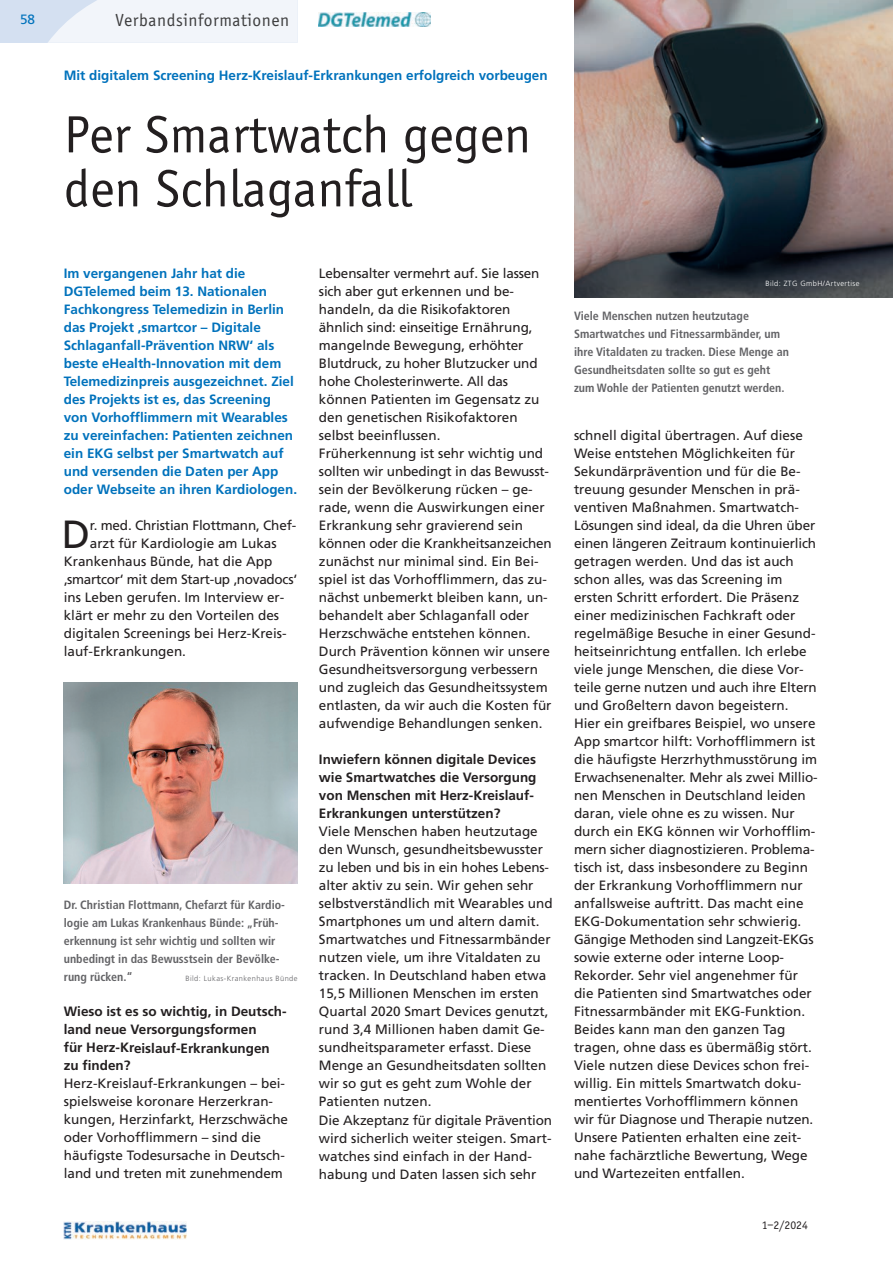
<style>
.page{position:relative;width:893px;height:1263px;background:#fff}
.page>*{position:absolute;margin:0;border:0;box-sizing:border-box;transform-origin:0 0}
.t1{font:54px/54px "Officina Sans";color:#231f20}
.t2{font:39.3px "Frutiger";color:#231f20}
.t3{font:18px "Officina Sans";letter-spacing:.03em;color:#3e3e3f}
.t4{font:13.5px/18px "Frutiger";color:#231f20}
.t5{font:700 13.5px/18px "Frutiger";color:#0072bc}
.t6{font:700 13.5px/18px "Frutiger";color:#231f20}
.t7{font:13.5px "Frutiger";letter-spacing:-.02em;color:#231f20}
.t8{font:13.5px "Frutiger";color:#0072bc}
.t9{font:700 condensed 12px/18px "Frutiger";color:#636366}
.t10{font:12px "Officina Sans";color:#231f20}
.t11{font:300 7.5px "Frutiger";letter-spacing:.055em;color:#636366}
.t12{font:300 7.5px "Frutiger";letter-spacing:.055em;color:#fff}
</style>
<div class="page">
<div style="left:0;top:0;width:298px;height:43px;background:#d4e0f1"></div>
<svg style="left:48px;top:0;width:250px;height:43px;background:#eff3f9"></svg>
<img style="left:319px;top:12px;width:111px;height:14px">
<img style="left:64px;top:1222px;width:123px;height:18px">
<img style="left:64px;top:683px;width:234px;height:201px">
<img style="left:574px;top:0;width:319px;height:298px">
<p class="t8" style="left:20px;top:14px;width:17px">58</p>
<p class="t3" style="left:115px;top:13px;width:175px">Verbandsinformationen</p>
<p class="t5" style="left:64px;top:68px;width:485px">Mit digitalem Screening Herz-Kreislauf-Erkrankungen erfolgreich vorbeugen</p>
<p class="t1" style="left:64px;top:112px;width:469px">Per Smartwatch gegen den Schlaganfall</p>
<p class="t5" style="left:64px;top:266px;width:235px">Im vergangenen Jahr hat die DGTelemed beim 13. Nationalen Fachkongress Telemedizin in Berlin das Projekt ,smartcor – Digitale Schlaganfall-Prävention NRW‘ als beste eHealth-Innovation mit dem Tele medizinpreis ausgezeichnet. Ziel des Projekts ist es, das Screening von Vorhofflimmern mit Wearables zu vereinfachen: Patienten zeichnen ein EKG selbst per Smartwatch auf und versenden die Daten per App oder Webseite an ihren Kardiologen.</p>
<p class="t2" style="left:62px;top:519px;width:30px">D</p>
<p class="t4" style="left:90px;top:518px;width:208px">r. med. Christian Flottmann, Chef-</p>
<p class="t4" style="left:90px;top:536px;width:188px">arzt für Kardiologie am Lukas</p>
<p class="t4" style="left:64px;top:554px;width:210px">Krankenhaus Bünde, hat die App</p>
<p class="t7" style="left:64px;top:574px;width:235px">‚smartcor‘ mit dem Start-up ‚novadocs‘</p>
<p class="t4" style="left:64px;top:590px;width:222px">ins Leben gerufen. Im Interview er -</p>
<p class="t4" style="left:64px;top:608px;width:217px">klärt er mehr zu den Vorteilen des</p>
<p class="t4" style="left:64px;top:626px;width:224px">digitalen Screenings bei Herz-Kreis-</p>
<p class="t4" style="left:64px;top:644px;width:124px">lauf-Erkrankungen.</p>
<p class="t9" style="left:64px;top:897px;width:223px">Dr. Christian Flottmann, Chefarzt für Kardio - logie am Lukas Krankenhaus Bünde: „Früh - erkennung ist sehr wichtig und sollten wir unbedingt in das Bewusstsein der Bevölke&shy;rung rücken.“</p>
<p class="t11" style="left:186px;top:975px;width:114px">Bild: Lukas-Krankenhaus Bünde</p>
<p class="t6" style="left:64px;top:1004px;width:224px">Wieso ist es so wichtig, in Deutsch&shy;land neue Vers orgungsformen<br>für Herz- Kreislauf-Erkrankungen zu finden?</p>
<p class="t4" style="left:64px;top:1076px;width:226px">Herz-Kreislauf-Erkrankungen – bei&shy;spielsweise koronare Herzerkran - kungen, Herzinfarkt, Herzschwäche oder Vorhofflimmern – sind die häufigste Todesursache in Deutsch&shy;land und treten mit zunehmendem</p>
<p class="t4" style="left:319px;top:266px;width:222px">Lebensalter vermehrt auf. Sie lassen sich aber gut erkennen und be - handeln, da die Risikofaktoren ähnlich sind: einseitige Ernährung, man gelnde Bewegung, erhöhter<br>Blutdruck, zu hoher Blut zucker und hohe Cholesterinwerte. All das können Patienten im Gegensatz zu den genetischen Risikofaktoren selbst beeinflussen.</p>
<p class="t4" style="left:319px;top:446px;width:234px">Früherkennung ist sehr wichtig und sollten wir unbedingt in das Be wusst - sein der Bevölkerung rücken – ge - rade, wenn die Auswirkungen einer Erkrankung sehr gravierend sein können oder die Krankheitsanzeichen zunächst nur minimal sind. Ein Bei&shy;spiel ist das Vorhofflimmern, das zu - nächst unbemerkt bleiben kann, un - behandelt aber Schlaganfall oder Herzschwäche entstehen können.<br>Durch Prävention können wir unsere Gesundheitsversorgung verbessern und zugleich das Gesundheitssystem entlasten, da wir auch die Kosten für aufwendige Behandlungen senken.</p>
<p class="t6" style="left:319px;top:752px;width:219px">Inwiefern können digitale Devices wie Smartwatches die Versorgung von Menschen mit Herz-Kreislauf-Erkrankungen unterstützen?</p>
<p class="t4" style="left:319px;top:824px;width:235px">Viele Menschen haben heutzutage den Wunsch, gesundheitsbewusster zu leben und bis in ein hohes Lebens&shy;alter aktiv zu sein. Wir gehen sehr selbstverständlich mit Wearables und Smartphones um und altern damit.<br>Smartwatches und Fitnessarmbänder nutzen viele, um ihre Vitaldaten zu tracken. In Deutschland haben etwa 15,5 Millionen Menschen im ersten Quartal 2020 Smart Devices genutzt, rund 3,4 Millionen haben damit Ge - sundheitsparameter erfasst. Diese Menge an Gesundheitsdaten sollten wir so gut es geht zum Wohle der Patienten nutzen.</p>
<p class="t4" style="left:319px;top:1112px;width:235px">Die Akzeptanz für digitale Prävention wird sicherlich weiter steigen. Smart&shy;watches sind einfach in der Hand - habung und Daten lassen sich sehr</p>
<p class="t12" style="left:765px;top:280px;width:96px">Bild: ZTG GmbH/Artvertise</p>
<p class="t9" style="left:574px;top:308px;width:216px">Viele Menschen nutzen heutzutage Smartwatches und Fitnessarmbänder, um ihre Vitaldaten zu tracken. Diese Menge an Gesundheitsdaten sollte so gut es geht zum Wohle der Patienten genutzt werden.</p>
<p class="t4" style="left:574px;top:428px;width:244px">schnell digital übertragen. Auf diese Weise entstehen Möglichkeiten für Sekundärprävention und für die Be - treuung gesunder Menschen in prä&shy;ventiven Maßnahmen. Smartwatch-Lösungen sind ideal, da die Uhren über einen längeren Zeitraum kontinuierlich getragen werden. Und das ist auch schon alles, was das Screening im ersten Schritt erfordert. Die Präsenz einer medizinischen Fachkraft oder regelmäßige Besuche in einer Gesund&shy;heitseinrichtung entfallen. Ich erlebe viele junge Menschen, die diese Vor&shy;teile gerne nutzen und auch ihre Eltern und Großeltern davon begeistern.</p>
<p class="t4" style="left:574px;top:716px;width:245px">Hier ein greifbares Beispiel, wo unsere App smartcor hilft: Vorhofflimmern ist die häufigste Herzrhythmusstörung im Erwachsenenalter. Mehr als zwei Millio&shy;nen Menschen in Deutschland leiden daran, viele ohne es zu wissen. Nur durch ein EKG können wir Vorhofflim&shy;mern sicher diagnostizieren. Problema&shy;tisch ist, dass insbesondere zu Beginn der Erkrankung Vorhofflimmern nur anfallsweise auftritt. Das macht eine EKG-Dokumentation sehr schwierig.<br>Gängige Methoden sind Langzeit-EKGs sowie externe oder interne Loop-Rekorder. Sehr viel angenehmer für die Patienten sind Smartwatches oder Fitnessarmbänder mit EKG-Funktion.<br>Beides kann man den ganzen Tag tragen, ohne dass es übermäßig stört.<br>Viele nutzen diese Devices schon frei&shy;willig. Ein mittels Smartwatch doku&shy;mentiertes Vorhofflimmern können wir für Diagnose und Therapie nutzen.<br>Unsere Patienten erhalten eine zeit - nahe fachärztliche Bewertung, Wege und Wartezeiten entfallen.</p>
<p class="t10" style="left:762px;top:1221px;width:48px">1–2/2024</p>
</div>
